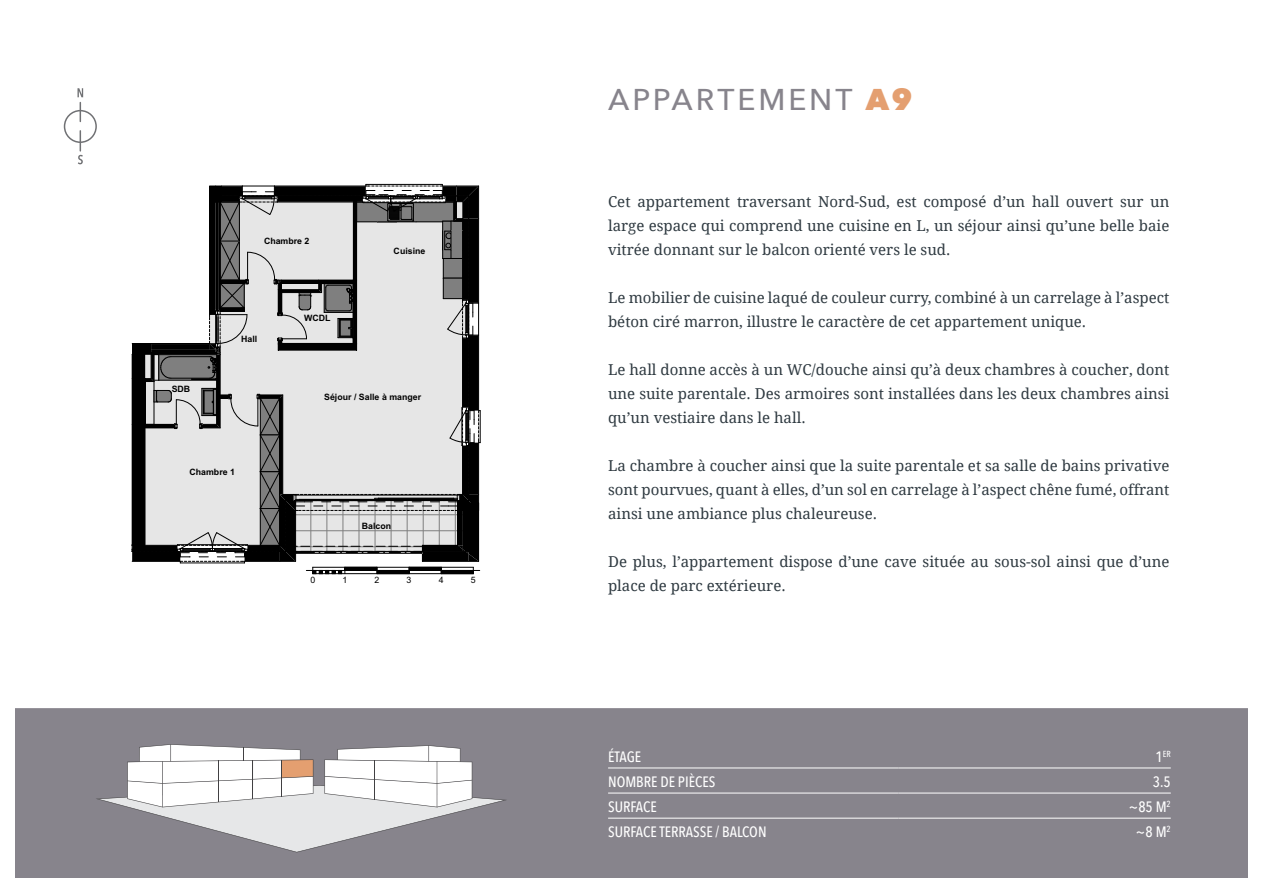
<style>
.page{position:relative;width:1263px;height:893px;background:#fff}
.page>*{position:absolute;margin:0;border:0;box-sizing:border-box;transform-origin:0 0}
.t1{font:500 30px "Avenir Next";letter-spacing:.1em;color:#87848c}
.t2{font:15px/24px "Droid Serif";color:#2f3a41;text-align:justify}
.t3{font:500 15px "Avenir Next Condensed";color:#fff}
.t4{font:700 8.85px "Arial";color:#000}
.t5{font:8.85px "Arial";color:#000}
.t6{font:500 8.7px "Avenir Next Condensed";color:#fff}
.s1{font-weight:800;color:#e49f70}
.s2{font-size:15px}
</style>
<div class="page">
<div style="left:8px;top:701px;width:1247px;height:184px;background:#87848c"></div>
<div style="left:0;top:693px;width:1263px;height:200px;border:15px solid #fff"></div>
<svg style="left:96px;top:744px;width:410px;height:108px"></svg>
<hr style="left:374px;top:761px;width:1px;height:39px;background:#414042">
<hr style="left:608px;top:818px;width:291px;height:1px;background:#fff">
<hr style="left:899px;top:818px;width:272px;height:1px;background:#fff">
<hr style="left:608px;top:768px;width:291px;height:1px;background:#fff">
<hr style="left:899px;top:768px;width:272px;height:1px;background:#fff">
<hr style="left:608px;top:793px;width:291px;height:1px;background:#fff">
<hr style="left:899px;top:793px;width:272px;height:1px;background:#fff">
<hr style="left:480px;top:411px;width:1px;height:32px;background:#000">
<svg style="left:132px;top:184px;width:348px;height:390px;background:#b3b3b3"></svg>
<div style="left:64px;top:110px;width:33px;height:33px;border:2px solid #707174;border-radius:50%"></div>
<svg style="left:80px;top:103px;width:1px;height:18px"></svg>
<svg style="left:77px;top:88px;width:6px;height:9px"></svg>
<svg style="left:78px;top:131px;width:5px;height:33px"></svg>
<p class="t4" style="left:172px;top:386px;width:20px">SDB</p>
<p class="t4" style="left:264px;top:237px;width:47px">Chambre 2</p>
<p class="t4" style="left:241px;top:335px;width:18px">Hall</p>
<p class="t4" style="left:304px;top:315px;width:28px">WCDL</p>
<p class="t4" style="left:394px;top:247px;width:33px">Cuisine</p>
<p class="t4" style="left:324px;top:394px;width:98px">Séjour / Salle à manger</p>
<p class="t4" style="left:190px;top:468px;width:47px">Chambre 1</p>
<p class="t4" style="left:362px;top:522px;width:31px">Balcon</p>
<p class="t5" style="left:310px;top:575px;width:6px">0</p>
<p class="t5" style="left:342px;top:575px;width:6px">1</p>
<p class="t5" style="left:375px;top:575px;width:6px">2</p>
<p class="t5" style="left:407px;top:575px;width:6px">3</p>
<p class="t5" style="left:439px;top:575px;width:6px">4</p>
<p class="t5" style="left:471px;top:575px;width:6px">5</p>
<h1 class="t1" style="left:608px;top:74px;width:306px">APPARTEMENT <span class="s1">a9</span></h1>
<p class="t2" style="left:608px;top:189px;width:563px">Cet appartement traversant Nord-Sud, est composé d’un hall ouvert sur un large espace qui comprend une cuisine en L, un séjour ainsi qu’une belle baie vitrée donnant sur le balcon orienté vers le sud.</p>
<p class="t2" style="left:608px;top:285px;width:563px">Le mobilier de cuisine laqué de couleur curry, combiné à un carrelage à l’aspect béton ciré marron, illustre le caractère de cet appartement unique.</p>
<p class="t2" style="left:608px;top:357px;width:563px">Le hall donne accès à un WC/douche ainsi qu’à deux chambres à coucher, dont une suite parentale. Des armoires sont installées dans les deux chambres ainsi qu’un vestiaire dans le hall.</p>
<p class="t2" style="left:608px;top:453px;width:563px">La chambre à coucher ainsi que la suite parentale et sa salle de bains privative sont pourvues, quant à elles, d’un sol en carrelage à l’aspect chêne fumé, offrant ainsi une ambiance plus chaleureuse.</p>
<p class="t2" style="left:608px;top:549px;width:563px">De plus, l’appartement dispose d’une cave située au sous-sol ainsi que d’une place de parc extérieure.</p>
<p class="t3" style="left:608px;top:748px;width:35px">ÉTAGE</p>
<p class="t6" style="left:1155px;top:749px;width:17px"><span class="s2">1</span>ER</p>
<p class="t3" style="left:608px;top:773px;width:109px">NOMBRE DE PIÈCES</p>
<p class="t3" style="left:1153px;top:773px;width:19px">3.5</p>
<p class="t3" style="left:608px;top:798px;width:48px">SURFACE</p>
<p class="t3" style="left:1128px;top:798px;width:44px">~85 M<sup>2</sup></p>
<p class="t3" style="left:608px;top:823px;width:160px">SURFACE TERRASSE / BALCON</p>
<p class="t3" style="left:1135px;top:823px;width:37px">~8 M<sup>2</sup></p>
</div>
